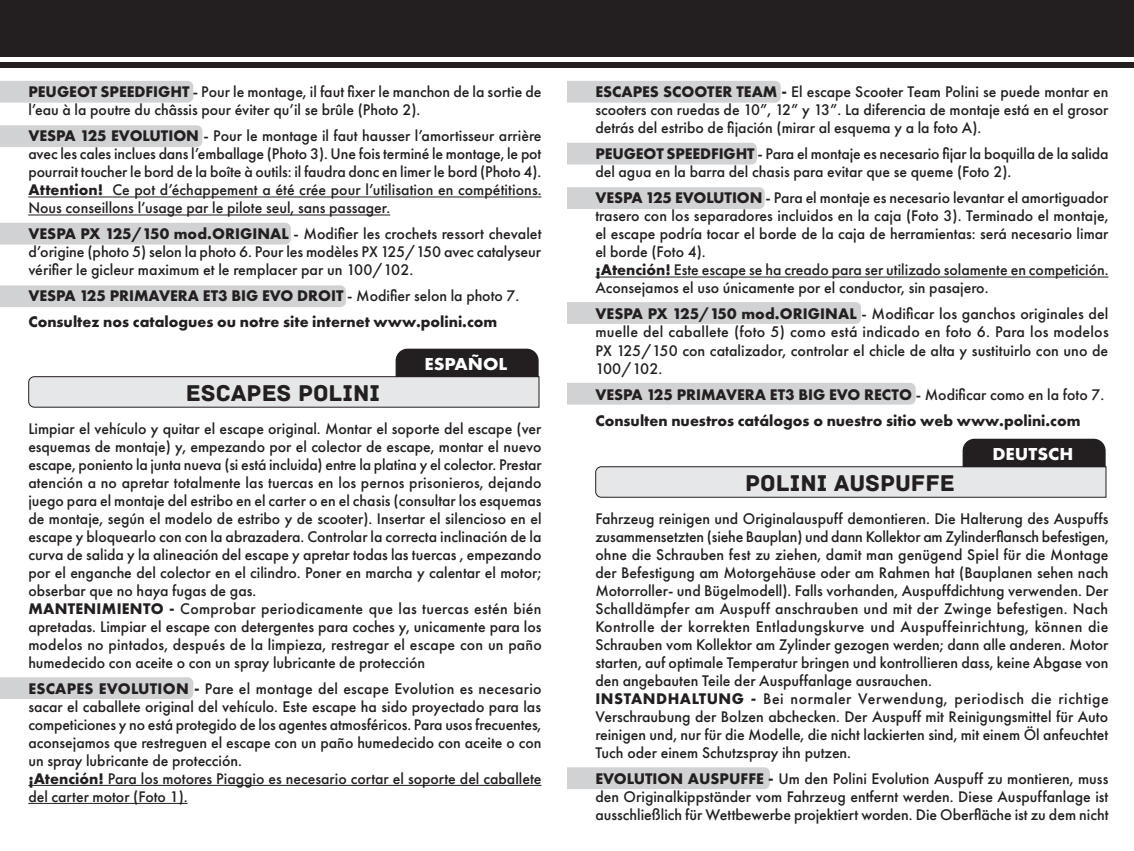
<style>
.page{position:relative;width:1134px;height:851px;background:#fff}
.page>*{position:absolute;margin:0;border:0;box-sizing:border-box;transform-origin:0 0}
.t1{font:24px "Archive";color:#231f20}
.t2{font:700 18px "Futura PT";color:#fff;scale:1.05 1}
.t3{font:500 16px/18px "Futura PT";color:#231f20;text-align:justify}
.t4{font:700 16px "Futura PT";color:#231f20}
.s1{font-weight:700}
.s2{font-weight:500}
</style>
<div class="page">
<div style="left:0;top:677px;width:193px;height:22px;background:#d1d2d4"></div>
<div style="left:0;top:223px;width:291px;height:21px;background:#d1d2d4"></div>
<div style="left:0;top:81px;width:193px;height:22px;background:#d1d2d4"></div>
<div style="left:0;top:285px;width:346px;height:22px;background:#d1d2d4"></div>
<div style="left:0;top:125px;width:202px;height:22px;background:#d1d2d4"></div>
<div style="left:567px;top:81px;width:214px;height:22px;background:#d1d2d4"></div>
<div style="left:567px;top:187px;width:198px;height:22px;background:#d1d2d4"></div>
<div style="left:567px;top:302px;width:294px;height:22px;background:#d1d2d4"></div>
<div style="left:567px;top:383px;width:349px;height:21px;background:#d1d2d4"></div>
<div style="left:567px;top:767px;width:203px;height:22px;background:#d1d2d4"></div>
<div style="left:567px;top:143px;width:190px;height:21px;background:#d1d2d4"></div>
<div style="left:0;top:0;width:1134px;height:57px;background:#231f20"></div>
<div style="left:0;top:62px;width:1134px;height:6px;background:#231f20"></div>
<hr style="left:28px;top:196px;width:513px;height:1px;background:#231f20">
<hr style="left:28px;top:214px;width:362px;height:1px;background:#231f20">
<hr style="left:28px;top:784px;width:513px;height:1px;background:#231f20">
<hr style="left:28px;top:802px;width:160px;height:1px;background:#231f20">
<svg style="left:28px;top:348px;width:512px;height:60px"></svg>
<hr style="left:595px;top:276px;width:513px;height:1px;background:#231f20">
<svg style="left:595px;top:438px;width:512px;height:60px"></svg>
<p class="t3" style="left:28px;top:83px;width:515px"><span class="s1">PEUGEOT SPEEDFIGHT</span> - Pour le montage, il faut fixer le manchon de la sortie de l’eau à la poutre du châssis pour éviter qu’il se brûle (Photo 2).</p>
<p class="t3" style="left:28px;top:127px;width:515px"><span class="s1">VESPA 125 EVOLUTION</span> - Pour le montage il faut hausser l’amortisseur arrière avec les cales inclues dans l’emballage (Photo 3). Une fois terminé le montage, le pot pourrait toucher le bord de la boîte à outils: il faudra donc en limer le bord (Photo 4).</p>
<p class="t3" style="left:28px;top:181px;width:515px"><span class="s1">Attention!</span> Ce pot d’échappement a été crée pour l’utilisation en compétitions.<br>Nous conseillons l’usage par le pilote seul, sans passager.</p>
<p class="t3" style="left:28px;top:225px;width:515px"><span class="s1">VESPA PX 125/150 mod.ORIGINAL</span> - Modifier les crochets ressort chevalet d’origine (photo 5) selon la photo 6. Pour les modèles PX 125/150 avec catalyseur vérifier le gicleur maximum et le remplacer par un 100/102.</p>
<p class="t4" style="left:28px;top:286px;width:493px">VESPA 125 PRIMAVERA ET3 BIG EVO DROIT <span class="s2">- Modifier selon la photo 7.</span></p>
<p class="t4" style="left:28px;top:312px;width:471px">Consultez nos catalogues ou notre site internet www.polini.com</p>
<p class="t1" style="left:186px;top:379px;width:196px">ESCAPES POLINI</p>
<p class="t2" style="left:424px;top:352px;width:80px">ESPAÑOL</p>
<p class="t3" style="left:28px;top:419px;width:515px">Limpiar el vehículo y quitar el escape original. Montar el soporte del escape (ver esquemas de montaje) y, empezando por el colector de escape, montar el nuevo escape, poniento la junta nueva (si está incluida) entre la platina y el colector. Prestar atención a no apretar totalmente las tuercas en los pernos prisonieros, dejando juego para el montaje del estribo en el carter o en el chasis (consultar los esquemas de montaje, según el modelo de estribo y de scooter). Insertar el silencioso en el escape y bloquearlo con con la abrazadera. Controlar la correcta inclinación de la curva de salida y la alineación del escape y apretar todas las tuercas , empezando por el enganche del colector en el cilindro. Poner en marcha y calentar el motor; obserbar que no haya fugas de gas.</p>
<p class="t3" style="left:28px;top:599px;width:515px"><span class="s1">MANTENIMIENTO -</span> Comprobar periodicamente que las tuercas estén bién apretadas. Limpiar el escape con detergentes para coches y, unicamente para los modelos no pintados, después de la limpieza, restregar el escape con un paño humedecido con aceite o con un spray lubricante de protección</p>
<p class="t3" style="left:28px;top:679px;width:515px"><span class="s1">ESCAPES EVOLUTION -</span> Pare el montage del escape Evolution es necesario sacar el caballete original del vehículo. Este escape ha sido proyectado para las competiciones y no está protegido de los agentes atmosféricos. Para usos frecuentes, aconsejamos que restreguen el escape con un paño humedecido con aceite o con un spray lubricante de protección.</p>
<p class="t3" style="left:28px;top:769px;width:515px"><span class="s1">¡Atención!</span> Para los motores Piaggio es necesario cortar el soporte del caballete del carter motor (Foto 1).</p>
<p class="t3" style="left:595px;top:83px;width:515px"><span class="s1">ESCAPES SCOOTER TEAM -</span> El escape Scooter Team Polini se puede montar en scooters con ruedas de 10”, 12” y 13”. La diferencia de montaje está en el grosor detrás del estribo de fijación (mirar al esquema y a la foto A).</p>
<p class="t3" style="left:595px;top:145px;width:515px"><span class="s1">PEUGEOT SPEEDFIGHT</span> - Para el montaje es necesario fijar la boquilla de la salida del agua en la barra del chasis para evitar que se queme (Foto 2).</p>
<p class="t3" style="left:595px;top:189px;width:515px"><span class="s1">VESPA 125 EVOLUTION</span> - Para el montaje es necesario levantar el amortiguador trasero con los separadores incluidos en la caja (Foto 3). Terminado el montaje, el escape podría tocar el borde de la caja de herramientas: será necesario limar el borde (Foto 4).</p>
<p class="t3" style="left:595px;top:261px;width:515px"><span class="s1">¡Atención!</span> Este escape se ha creado para ser utilizado solamente en competición.</p>
<p class="t3" style="left:595px;top:279px;width:395px">Aconsejamos el uso únicamente por el conductor, sin pasajero.</p>
<p class="t3" style="left:595px;top:305px;width:515px"><span class="s1">VESPA PX 125/150 mod.ORIGINAL</span> - Modificar los ganchos originales del muelle del caballete (foto 5) como está indicado en foto 6. Para los modelos PX 125/150 con catalizador, controlar el chicle de alta y sustituirlo con uno de 100/102.</p>
<p class="t4" style="left:595px;top:384px;width:510px">VESPA 125 PRIMAVERA ET3 BIG EVO RECTO <span class="s2">- Modificar como en la foto 7.</span></p>
<p class="t4" style="left:595px;top:410px;width:487px">Consulten nuestros catálogos o nuestro sitio web www.polini.com</p>
<p class="t1" style="left:745px;top:469px;width:211px">POLINI AUSPUFFE</p>
<p class="t2" style="left:992px;top:442px;width:78px">DEUTSCH</p>
<p class="t3" style="left:595px;top:509px;width:515px">Fahrzeug reinigen und Originalauspuff demontieren. Die Halterung des Auspuffs zusammensetzten (siehe Bauplan) und dann Kollektor am Zylinderflansch befestigen, ohne die Schrauben fest zu ziehen, damit man genügend Spiel für die Montage der Befestigung am Motorgehäuse oder am Rahmen hat (Bauplanen sehen nach Motorroller- und Bügelmodell). Falls vorhanden, Auspuffdichtung verwenden. Der Schalldämpfer am Auspuff anschrauben und mit der Zwinge befestigen. Nach Kontrolle der korrekten Entladungskurve und Auspuffeinrichtung, können die Schrauben vom Kollektor am Zylinder gezogen werden; dann alle anderen. Motor starten, auf optimale Temperatur bringen und kontrollieren dass, keine Abgase von den angebauten Teile der Auspuffanlage ausrauchen.</p>
<p class="t3" style="left:595px;top:689px;width:515px"><span class="s1">INSTANDHALTUNG -</span> Bei normaler Verwendung, periodisch die richtige Verschraubung der Bolzen abchecken. Der Auspuff mit Reinigungsmittel für Auto reinigen und, nur für die Modelle, die nicht lackierten sind, mit einem Öl anfeuchtet Tuch oder einem Schutzspray ihn putzen.</p>
<p class="t3" style="left:595px;top:769px;width:515px"><span class="s1">EVOLUTION AUSPUFFE -</span> Um den Polini Evolution Auspuff zu montieren, muss den Originalkippständer vom Fahrzeug entfernt werden. Diese Auspuffanlage ist ausschließlich für Wettbewerbe projektiert worden. Die Oberfläche ist zu dem nicht</p>
</div>
